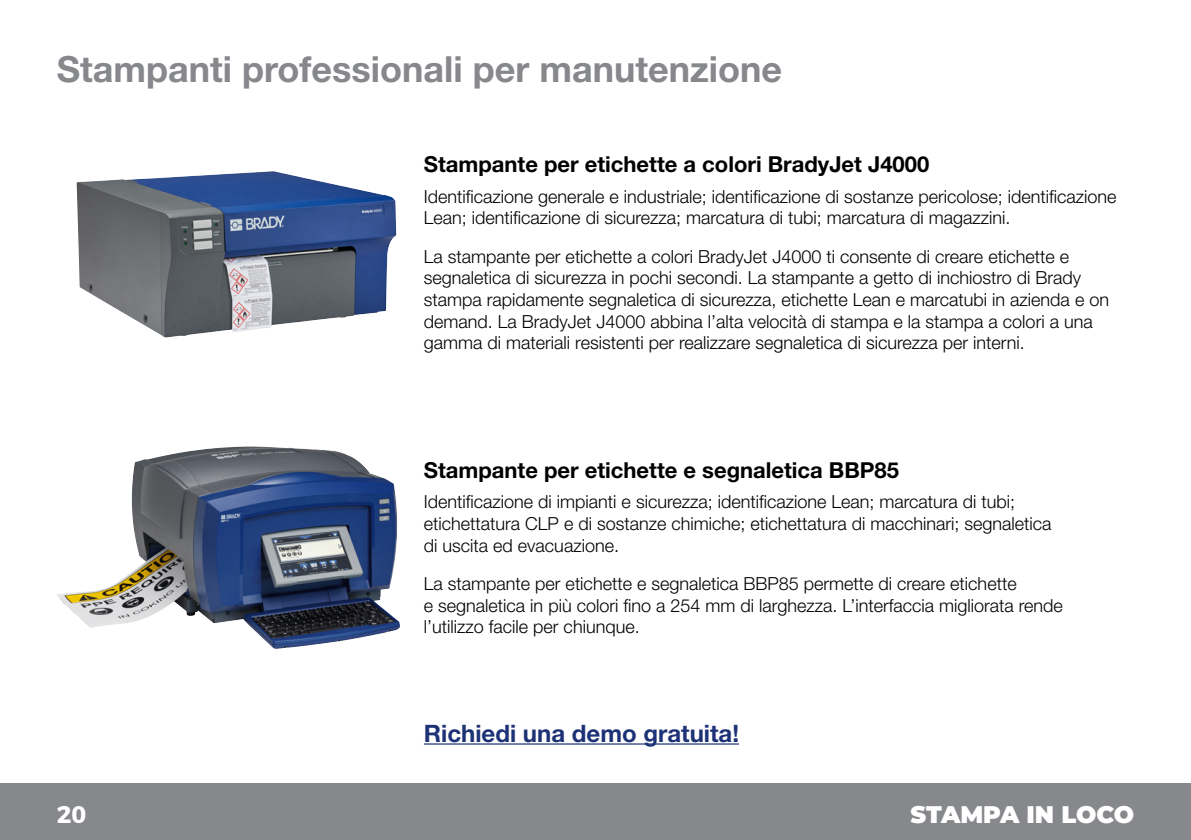
<style>
.page{position:relative;width:1191px;height:840px;background:#fff}
.page>*{position:absolute;margin:0;border:0;box-sizing:border-box;transform-origin:0 0}
.t1{font:700 36px "Helvetica Neue LT Pro";color:#86888c}
.t2{font:700 24px "Helvetica Neue LT Pro";color:#1d3176}
.t3{font:900 24px "Montserrat";letter-spacing:-.01em;color:#fff}
.t4{font:700 24px "Montserrat";color:#fff}
.t5{font:700 22px "Helvetica Neue LT Pro";color:#000}
.t6{font:300 18px/21.6px "Helvetica Neue LT Pro";color:#000}
</style>
<div class="page">
<div style="left:0;top:782px;width:1191px;height:57px;background:#86888c"></div>
<hr style="left:424px;top:743px;width:315px;height:1px;background:#1d3176">
<img style="left:57px;top:446px;width:343px;height:202px">
<img style="left:77px;top:171px;width:319px;height:166px">
<h1 class="t1" style="left:57px;top:47px;width:727px">Stampanti professionali per manutenzione</h1>
<p class="t5" style="left:424px;top:150px;width:507px">Stampante per etichette a colori BradyJet J4000</p>
<p class="t6" style="left:424px;top:185px;width:694px">Identificazione generale e industriale; identificazione di sostanze pericolose; identificazione<br>Lean; identificazione di sicurezza; marcatura di tubi; marcatura di magazzini.</p>
<p class="t6" style="left:424px;top:245px;width:686px">La stampante per etichette a colori BradyJet J4000 ti consente di creare etichette e segnaletica di sicurezza in pochi secondi. La stampante a getto di inchiostro di Brady stampa rapidamente segnaletica di sicurezza, etichette Lean e marcatubi in azienda e on demand. La BradyJet J4000 abbina l’alta velocità di stampa e la stampa a colori a una gamma di materiali resistenti per realizzare segnaletica di sicurezza per interni.</p>
<p class="t5" style="left:424px;top:455px;width:477px">Stampante per etichette e segnaletica BBP85</p>
<p class="t6" style="left:424px;top:490px;width:629px">Identificazione di impianti e sicurezza; identificazione Lean; marcatura di tubi; etichettatura CLP e di sostanze chimiche; etichettatura di macchinari; segnaletica di uscita ed evacuazione.</p>
<p class="t6" style="left:424px;top:572px;width:640px">La stampante per etichette e segnaletica BBP85 permette di creare etichette<br>e segnaletica in più colori fino a 254 mm di larghezza. L’interfaccia migliorata rende l’utilizzo facile per chiunque.</p>
<h2 class="t4" style="left:57px;top:799px;width:31px">20</h2>
<h2 class="t2" style="left:424px;top:717px;width:317px">Richiedi una demo gratuita!</h2>
<h2 class="t3" style="left:910px;top:796px;width:225px">STAMPA IN LOCO</h2>
</div>
